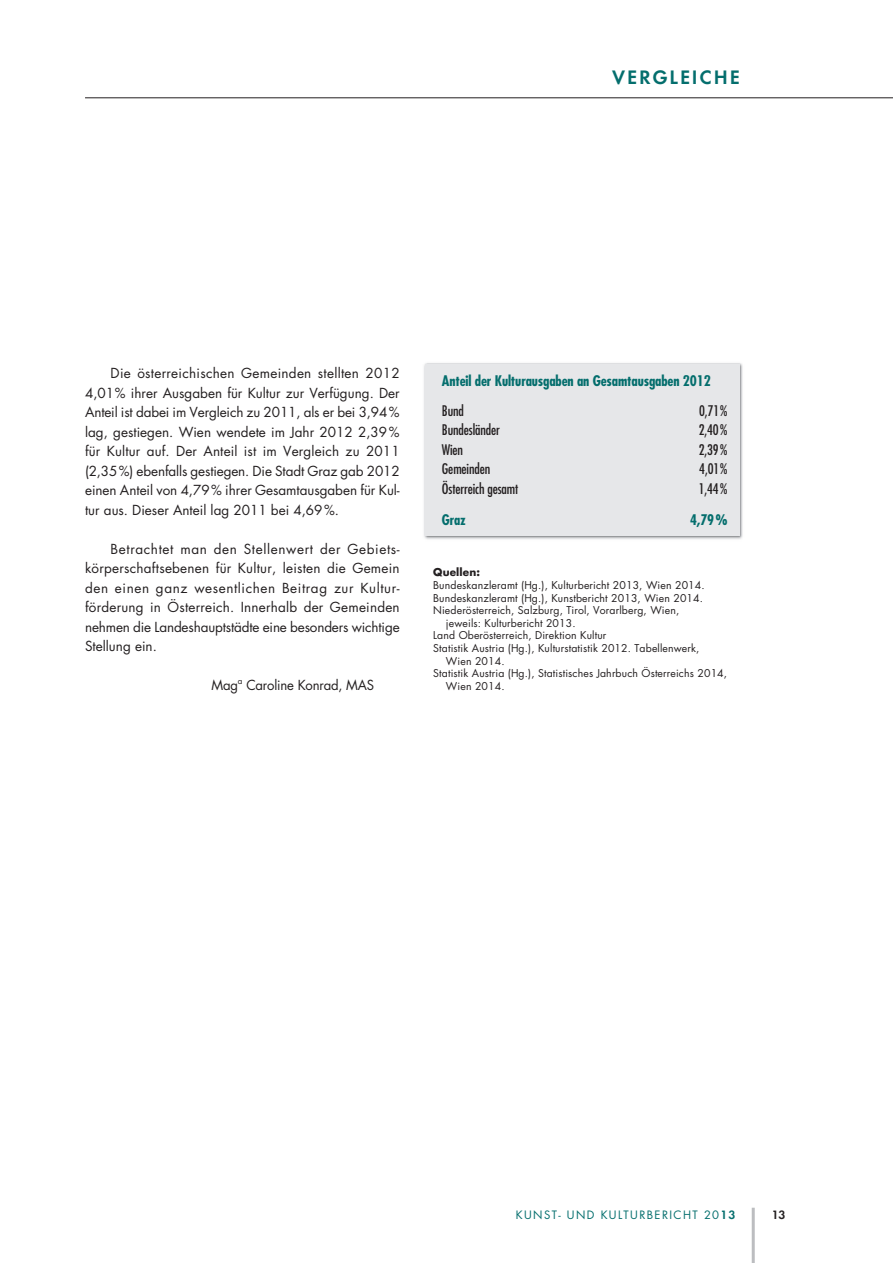
<style>
.page{position:relative;width:893px;height:1263px;background:#fff}
.page>*{position:absolute;margin:0;border:0;box-sizing:border-box;transform-origin:0 0}
.t1{font:600 20.25px "Futura T";letter-spacing:.09em;color:#046e6d}
.t2{font:condensed 14.25px "Futura Std";letter-spacing:-.01em;color:#231f20}
.t3{font:700 condensed 14.25px "Futura Std";letter-spacing:-.01em;color:#046e6d}
.t4{font:13.5px/19.5px "Futura Std";letter-spacing:-.005em;color:#231f20;text-align:justify}
.t5{font:600 12.6px "Futura T";color:#231f20}
.t6{font:11.25px "Futura Std";letter-spacing:.125em;color:#046e6d}
.t7{font:10.5px "Futura Std";letter-spacing:.01em;color:#231f20}
.t8{font:700 10.5px "Futura Std";letter-spacing:.015em;color:#231f20}
.s1{font-family:"Futura T";font-weight:600;font-size:12.6px}
</style>
<div class="page">
<hr style="left:752px;top:1208px;width:3px;height:55px;background:#bcbdc0">
<hr style="left:85px;top:98px;width:808px;height:1px;background:#231f20">
<img style="left:424px;top:363px;width:319px;height:176px">
<div style="left:425px;top:365px;width:314px;height:171px;background:#e6e7e9"></div>
<h1 class="t1" style="left:612px;top:65px;width:129px">VERGLEICHE</h1>
<p class="t4" style="left:85px;top:365px;width:316px;text-indent:26px">Die österreichischen Gemeinden stellten 2012<br>4,01% ihrer Ausgaben für Kultur zur Verfügung. Der Anteil ist dabei im Vergleich zu 2011, als er bei 3,94% lag, gestiegen. Wien wendete im Jahr 2012 2,39% für Kultur auf. Der Anteil ist im Vergleich zu 2011 (2,35%) ebenfalls gestiegen. Die Stadt Graz gab 2012 einen Anteil von 4,79% ihrer Gesamtausgaben für Kul&shy;tur aus. Dieser Anteil lag 2011 bei 4,69%.</p>
<p class="t4" style="left:85px;top:540px;width:316px;text-indent:26px">Betrachtet man den Stellenwert der Gebiets&shy;körperschaftsebenen für Kultur, leisten die Gemein den einen ganz wesentlichen Beitrag zur Kultur&shy;förderung in Österreich. Innerhalb der Gemeinden nehmen die Landeshauptstädte eine besonders wichtige Stellung ein.</p>
<p class="t4" style="left:212px;top:677px;width:164px">Mag<sup>a</sup> Caroline Konrad, MAS</p>
<p class="t3" style="left:442px;top:374px;width:271px">Anteil der Kulturausgaben an Gesamtausgaben 2012</p>
<p class="t2" style="left:442px;top:404px;width:24px">Bund</p>
<p class="t2" style="left:699px;top:404px;width:30px">0,71%</p>
<p class="t2" style="left:442px;top:423px;width:60px">Bundesländer</p>
<p class="t2" style="left:699px;top:423px;width:31px">2,40%</p>
<p class="t2" style="left:442px;top:443px;width:23px">Wien</p>
<p class="t2" style="left:699px;top:443px;width:31px">2,39%</p>
<p class="t2" style="left:442px;top:462px;width:50px">Gemeinden</p>
<p class="t2" style="left:699px;top:462px;width:30px">4,01%</p>
<p class="t2" style="left:442px;top:482px;width:78px">Österreich gesamt</p>
<p class="t2" style="left:699px;top:482px;width:31px">1,44%</p>
<p class="t3" style="left:442px;top:514px;width:25px">Graz</p>
<p class="t3" style="left:690px;top:514px;width:39px">4,79%</p>
<p class="t8" style="left:433px;top:568px;width:48px">Quellen:</p>
<p class="t7" style="left:433px;top:580px;width:273px">Bundeskanzleramt (Hg.), Kulturbericht 2013, Wien 2014.</p>
<p class="t7" style="left:433px;top:593px;width:271px">Bundeskanzleramt (Hg.), Kunstbericht 2013, Wien 2014.</p>
<p class="t7" style="left:433px;top:605px;width:248px">Niederösterreich, Salzburg, Tirol, Vorarlberg, Wien,</p>
<p class="t7" style="left:446px;top:618px;width:131px">jeweils: Kulturbericht 2013.</p>
<p class="t7" style="left:433px;top:631px;width:175px">Land Oberösterreich, Direktion Kultur</p>
<p class="t7" style="left:433px;top:643px;width:268px">Statistik Austria (Hg.), Kulturstatistik 2012. Tabellenwerk,</p>
<p class="t7" style="left:446px;top:656px;width:60px">Wien 2014.</p>
<p class="t7" style="left:433px;top:668px;width:295px">Statistik Austria (Hg.), Statistisches Jahrbuch Österreichs 2014,</p>
<p class="t7" style="left:446px;top:681px;width:60px">Wien 2014.</p>
<p class="t6" style="left:516px;top:1210px;width:221px">KUNST- UND KULTURBERICHT 20<span class="s1">13</span></p>
<p class="t5" style="left:772px;top:1207px;width:15px">13</p>
</div>
